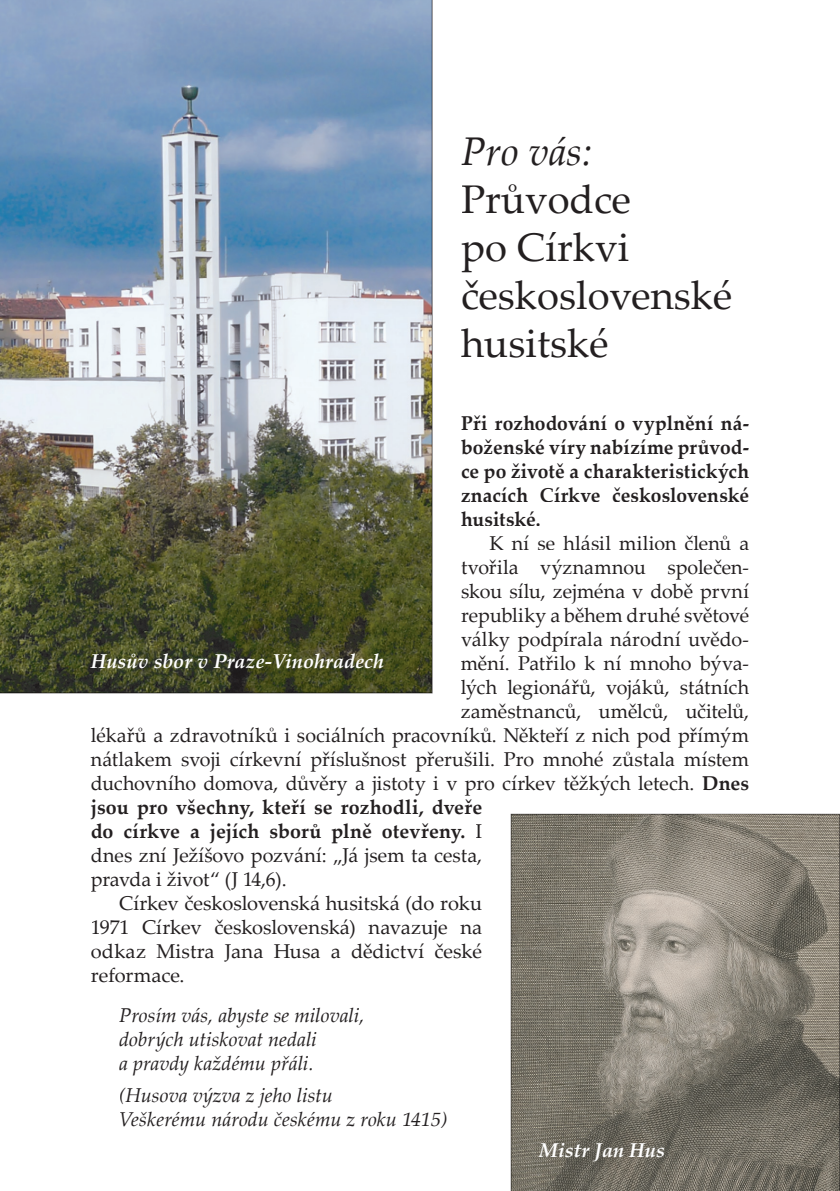
<style>
.page{position:relative;width:840px;height:1191px;background:#fff}
.page>*{position:absolute;margin:0;border:0;box-sizing:border-box;transform-origin:0 0}
.t1{font:40px/48px "Palatino Linotype";color:#231f20}
.t2{font:italic 40px "Palatino Linotype";color:#231f20}
.t3{font:20px "Palatino Linotype";color:#231f20}
.t4{font:italic 20px/24px "Palatino Linotype";color:#231f20}
.t5{font:700 20px/24px "Palatino Linotype";letter-spacing:.005em;color:#231f20;text-align:justify;scale:.96 1}
.t6{font:700 20px "Palatino Linotype";letter-spacing:.005em;color:#231f20}
.t7{font:italic 700 20px "Palatino Linotype";color:#fff}
.s1{font-weight:700}
.s2{font-weight:400}
</style>
<div class="page">
<img style="left:0;top:0;width:359px;height:623px">
<img style="left:0;top:623px;width:432px;height:70px">
<img style="left:359px;top:0;width:73px;height:624px">
<svg style="left:577px;top:877px;width:195px;height:314px;background:#8a8479"></svg>
<img style="left:510px;top:814px;width:67px;height:377px">
<img style="left:772px;top:814px;width:67px;height:377px">
<img style="left:576px;top:814px;width:198px;height:63px">
<h1 class="t2" style="left:460px;top:123px;width:133px">Pro vás:</h1>
<h1 class="t1" style="left:460px;top:174px;width:273px">Průvodce<br>po Církvi československé husitské</h1>
<p class="t5" style="left:460px;top:410px;width:301px">Při rozhodování o vyplnění ná&shy;boženské víry nabízíme průvod&shy;ce po životě a charakteristických znacích Církve československé husitské.</p>
<p class="t3" style="left:489px;top:528px;width:261px">K ní se hlásil milion členů a</p>
<p class="t3" style="left:460px;top:552px;width:289px">tvořila významnou společen-</p>
<p class="t3" style="left:460px;top:576px;width:289px">skou sílu, zejména v době první</p>
<p class="t3" style="left:460px;top:600px;width:289px">republiky a během druhé světové</p>
<p class="t3" style="left:460px;top:624px;width:289px">války podpírala národní uvědo-</p>
<p class="t3" style="left:460px;top:648px;width:289px">mění. Patřilo k ní mnoho býva-</p>
<p class="t3" style="left:460px;top:672px;width:289px">lých legionářů, vojáků, státních</p>
<p class="t3" style="left:460px;top:696px;width:289px">zaměstnanců, umělců, učitelů,</p>
<p class="t3" style="left:91px;top:720px;width:659px">lékařů a zdravotníků i sociálních pracovníků. Někteří z nich pod přímým</p>
<p class="t3" style="left:91px;top:744px;width:659px">nátlakem svoji církevní příslušnost přerušili. Pro mnohé zůstala místem</p>
<p class="t3" style="left:91px;top:768px;width:659px">duchovního domova, důvěry a jistoty i v pro církev těžkých letech. <span class="s1">Dnes</span></p>
<p class="t6" style="left:91px;top:792px;width:392px">jsou pro všechny, kteří se rozhodli, dveře</p>
<p class="t6" style="left:91px;top:816px;width:392px">do církve a jejích sborů plně otevřeny. <span class="s2">I</span></p>
<p class="t3" style="left:91px;top:840px;width:392px">dnes zní Ježíšovo pozvání: „Já jsem ta cesta,</p>
<p class="t3" style="left:91px;top:864px;width:197px">pravda i život“ (J 14,6).</p>
<p class="t3" style="left:119px;top:888px;width:364px">Církev československá husitská (do roku</p>
<p class="t3" style="left:91px;top:912px;width:392px">1971 Církev československá) navazuje na</p>
<p class="t3" style="left:91px;top:936px;width:392px">odkaz Mistra Jana Husa a dědictví české</p>
<p class="t3" style="left:91px;top:960px;width:95px">reformace.</p>
<p class="t4" style="left:119px;top:1002px;width:247px">Prosím vás, abyste se milovali, dobrých utiskovat nedali<br>a pravdy každému přáli.</p>
<p class="t4" style="left:119px;top:1082px;width:329px">(Husova výzva z jeho listu<br>Veškerému národu českému z roku 1415)</p>
<p class="t7" style="left:91px;top:647px;width:295px">Husův sbor v Praze-Vinohradech</p>
<p class="t7" style="left:539px;top:1136px;width:127px">Mistr Jan Hus</p>
</div>
